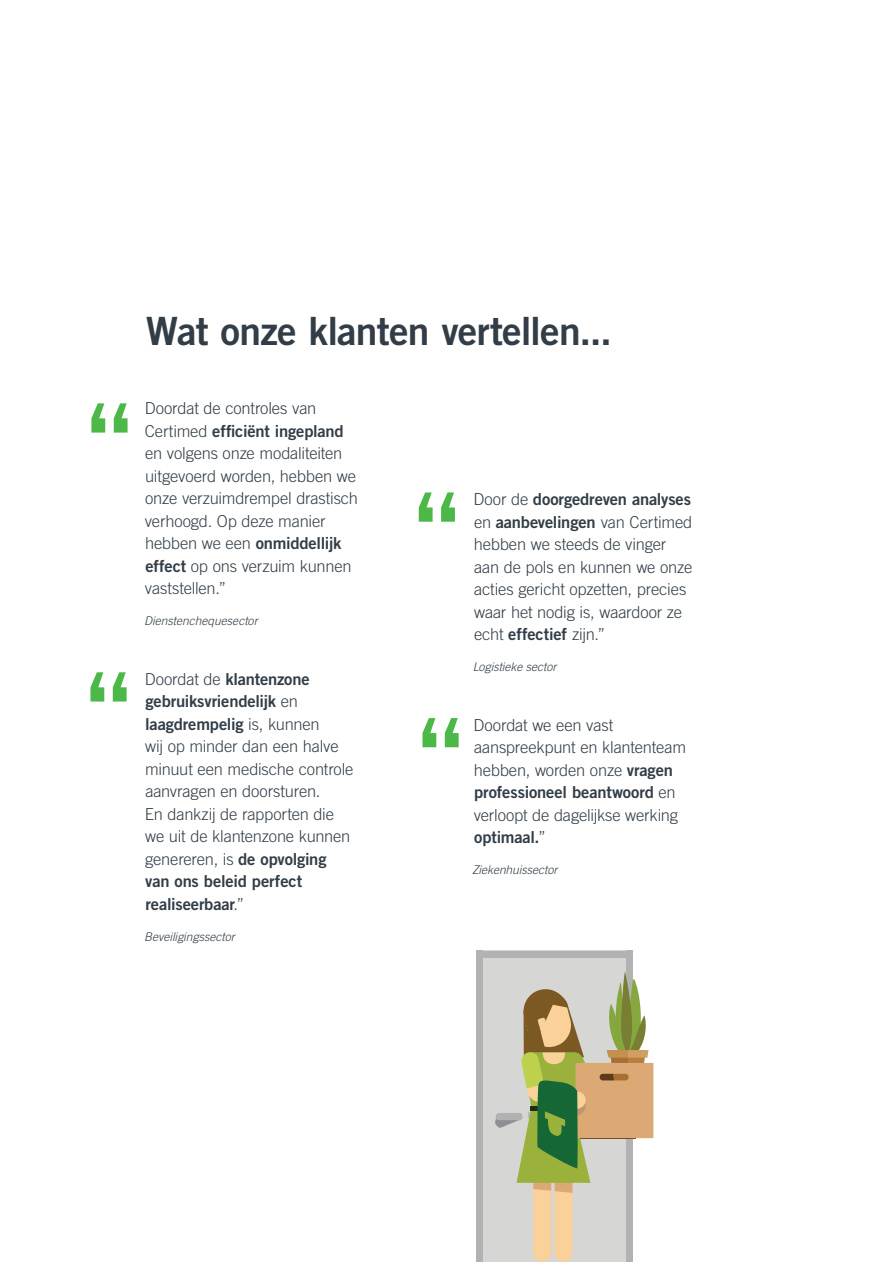
<style>
.page{position:relative;width:893px;height:1263px;background:#fff}
.page>*{position:absolute;margin:0;border:0;box-sizing:border-box;transform-origin:0 0}
.t1{font:39px "Trade Gothic LT Std Bd 2";letter-spacing:-.02em;color:#323d47}
.t2{font:300 16.5px/22.5px "Trade Gothic LT Std";letter-spacing:-.015em;color:#323d47}
.t3{font:italic 300 12px "Trade Gothic LT Std";color:#323d47}
.s1{font-family:"Trade Gothic LT Std Bd 2";font-weight:400}
</style>
<div class="page">
<hr style="left:892px;top:0;width:1px;height:1263px;background:#4cb848">
<div style="left:477px;top:951px;width:152px;height:311px;background:#d6d6d5"></div>
<div style="left:476px;top:951px;width:7px;height:311px;background:#b2b2b2"></div>
<div style="left:626px;top:951px;width:7px;height:311px;background:#b2b2b2"></div>
<div style="left:477px;top:951px;width:156px;height:6px;background:#b2b2b2"></div>
<svg style="left:495px;top:972px;width:158px;height:290px"></svg>
<svg style="left:91px;top:403px;width:37px;height:30px"></svg>
<svg style="left:419px;top:492px;width:36px;height:30px"></svg>
<svg style="left:90px;top:672px;width:37px;height:29px"></svg>
<svg style="left:422px;top:718px;width:37px;height:29px"></svg>
<p class="t1" style="left:146px;top:307px;width:468px">Wat onze klanten vertellen...</p>
<p class="t2" style="left:145px;top:397px;width:215px">Doordat de controles van<br>Certimed <span class="s1">efficiënt ingepland </span>en volgens onze modaliteiten uitgevoerd worden, hebben we onze verzuimdrempel drastisch verhoogd. Op deze manier hebben we een <span class="s1">onmiddellijk effect</span> op ons verzuim kunnen vaststellen.”</p>
<p class="t3" style="left:144px;top:614px;width:115px">Dienstenchequesector</p>
<p class="t2" style="left:145px;top:667px;width:210px">Doordat de <span class="s1">klantenzone gebruiksvriendelijk</span> en <span class="s1">laagdrempelig</span> is, kunnen<br>wij op minder dan een halve minuut een medische controle aanvragen en doorsturen.<br>En dankzij de rapporten die we uit de klantenzone kunnen genereren, is <span class="s1">de opvolging van ons beleid perfect realiseerbaar</span>.”</p>
<p class="t3" style="left:144px;top:929px;width:92px">Beveiligingssector</p>
<p class="t2" style="left:474px;top:488px;width:220px">Door de <span class="s1">doorgedreven analyses </span>en <span class="s1">aanbevelingen</span> van Certimed hebben we steeds de vinger aan de pols en kunnen we onze acties gericht opzetten, precies waar het nodig is, waardoor ze echt <span class="s1">effectief</span> zijn.”</p>
<p class="t3" style="left:473px;top:660px;width:85px">Logistieke sector</p>
<p class="t2" style="left:474px;top:713px;width:214px">Doordat we een vast aanspreekpunt en klantenteam hebben, worden onze <span class="s1">vragen professioneel beantwoord</span> en verloopt de dagelijkse werking <span class="s1">optimaal.</span>”</p>
<p class="t3" style="left:472px;top:863px;width:87px">Ziekenhuissector</p>
</div>
